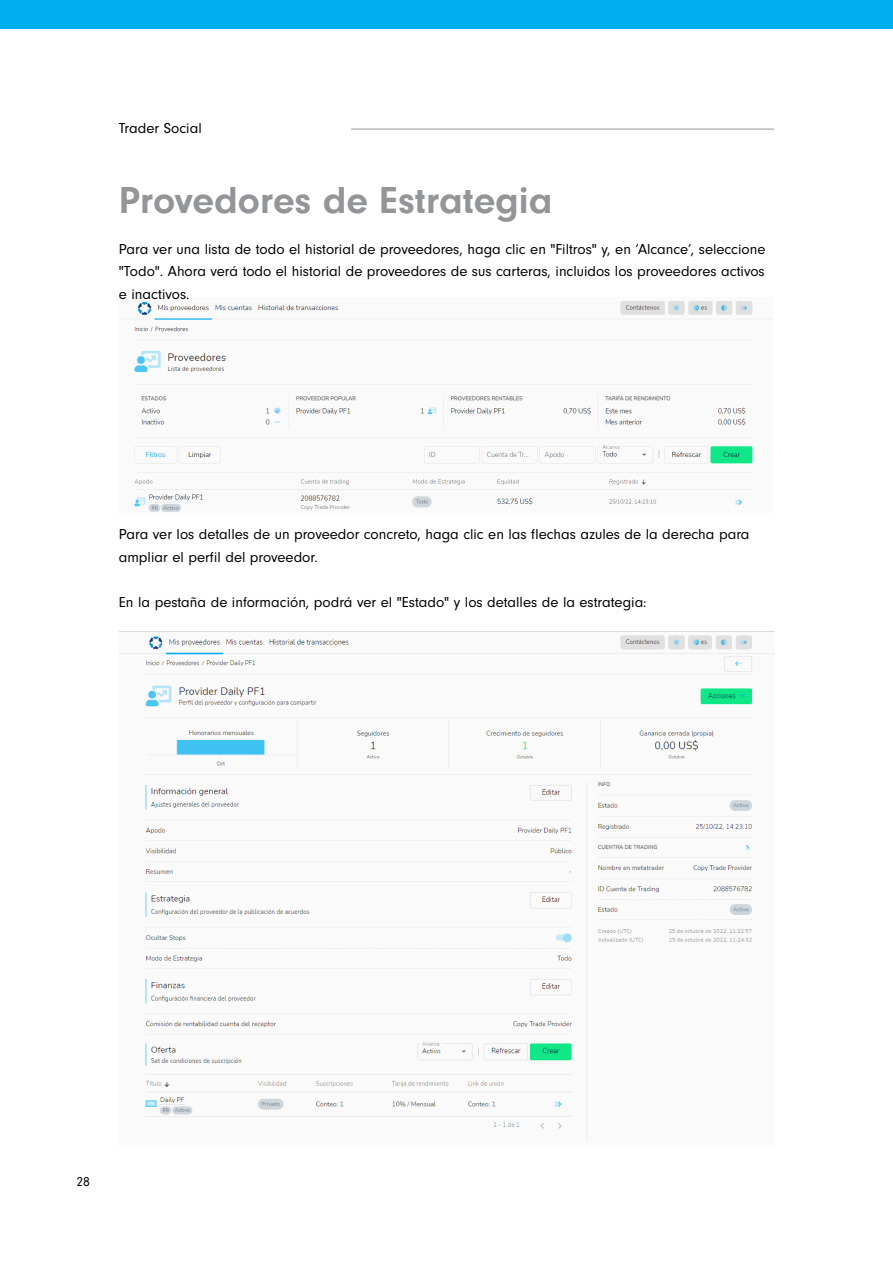
<style>
.page{position:relative;width:893px;height:1263px;background:#fff}
.page>*{position:absolute;margin:0;border:0;box-sizing:border-box;transform-origin:0 0}
.t1{font:700 39px "Neuzeit Gro";color:#939598}
.t2{font:15px/22.5px "Neuzeit Gro";color:#000;text-align:justify}
.t3{font:13.5px "Neuzeit Gro";color:#000}
</style>
<div class="page">
<hr style="left:351px;top:129px;width:423px;height:1px;background:#939598">
<div style="left:0;top:0;width:893px;height:29px;background:#00aeef"></div>
<img style="left:119px;top:301px;width:654px;height:211px">
<img style="left:119px;top:631px;width:656px;height:511px">
<p class="t2" style="left:119px;top:117px;width:85px">Trader Social</p>
<h1 class="t1" style="left:119px;top:178px;width:435px">Provedores de Estrategia</h1>
<p class="t2" style="left:119px;top:238px;width:648px">Para ver una lista de todo el historial de proveedores, haga clic en "Filtros" y, en ‘Alcance’, seleccione "Todo". Ahora verá todo el historial de proveedores de sus carteras, incluidos los proveedores activos e inactivos.</p>
<p class="t2" style="left:119px;top:523px;width:632px">Para ver los detalles de un proveedor concreto, haga clic en las flechas azules de la derecha para ampliar el perfil del proveedor.</p>
<p class="t2" style="left:119px;top:591px;width:529px">En la pestaña de información, podrá ver el "Estado" y los detalles de la estrategia:</p>
<p class="t3" style="left:76px;top:1175px;width:15px">28</p>
</div>
